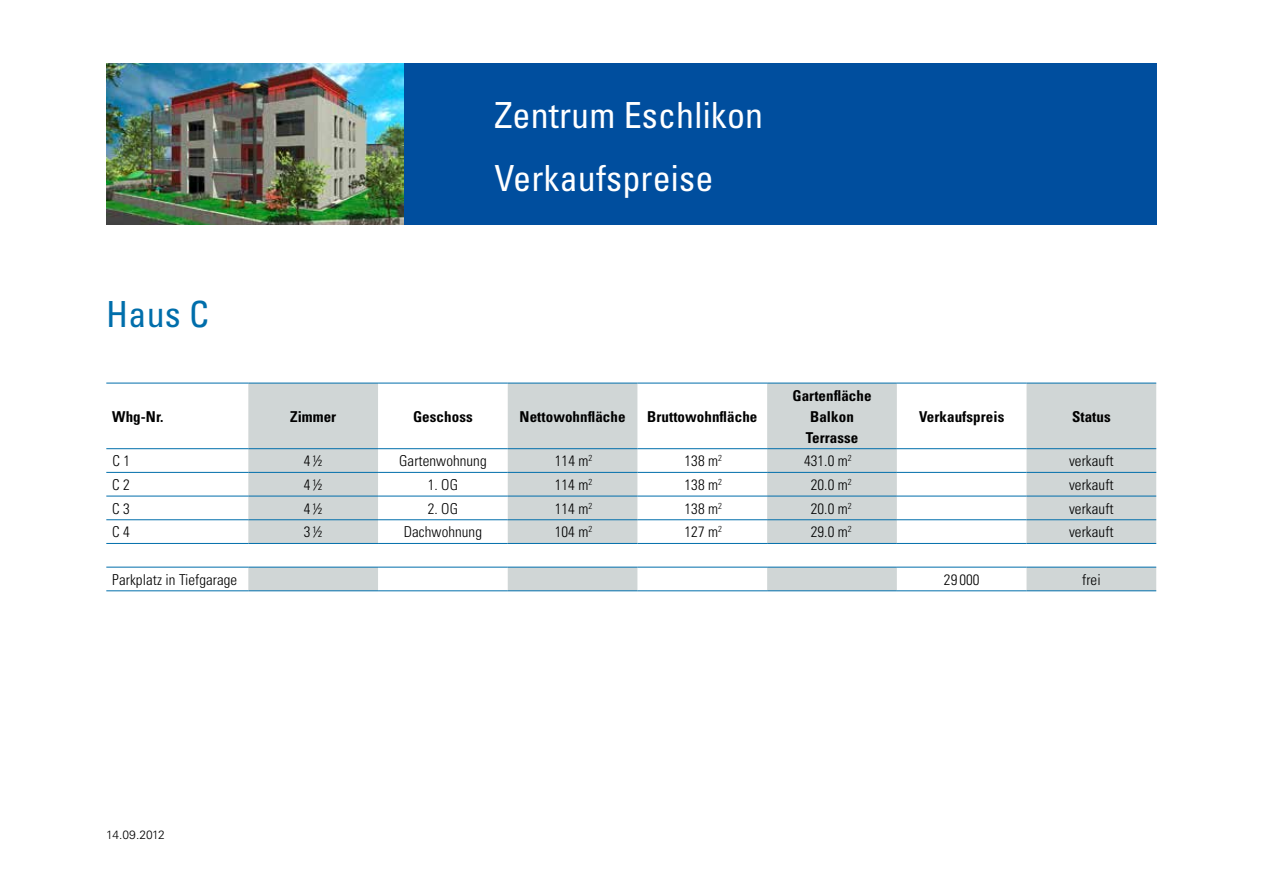
<style>
.page{position:relative;width:1263px;height:893px;background:#fff}
.page>*{position:absolute;margin:0;border:0;box-sizing:border-box;transform-origin:0 0}
.t1{font:condensed 36px "Univers";letter-spacing:.005em;color:#fff}
.t2{font:condensed 36px "Univers";color:#006eab}
.t3{font:300 condensed 15px "Univers";letter-spacing:.005em;color:#000}
.t4{font:700 condensed 15px/21px "Univers";letter-spacing:.005em;color:#000;text-align:center}
.t5{font:300 12px "Univers";letter-spacing:-.045em;color:#000}
</style>
<div class="page">
<div style="left:385px;top:64px;width:772px;height:161px;background:#004e9e"></div>
<img style="left:106px;top:64px;width:298px;height:161px">
<svg style="left:248px;top:384px;width:908px;height:206px;fill:#d0d6d6"></svg>
<hr style="left:106px;top:383px;width:142px;height:1px;background:#006eab">
<hr style="left:248px;top:383px;width:130px;height:1px;background:#006eab">
<hr style="left:378px;top:383px;width:130px;height:1px;background:#006eab">
<hr style="left:508px;top:383px;width:129px;height:1px;background:#006eab">
<hr style="left:637px;top:383px;width:130px;height:1px;background:#006eab">
<hr style="left:767px;top:383px;width:130px;height:1px;background:#006eab">
<hr style="left:897px;top:383px;width:129px;height:1px;background:#006eab">
<hr style="left:1026px;top:383px;width:130px;height:1px;background:#006eab">
<hr style="left:106px;top:448px;width:142px;height:1px;background:#006eab">
<hr style="left:248px;top:448px;width:130px;height:1px;background:#006eab">
<hr style="left:378px;top:448px;width:130px;height:1px;background:#006eab">
<hr style="left:508px;top:448px;width:129px;height:1px;background:#006eab">
<hr style="left:637px;top:448px;width:130px;height:1px;background:#006eab">
<hr style="left:767px;top:448px;width:130px;height:1px;background:#006eab">
<hr style="left:897px;top:448px;width:129px;height:1px;background:#006eab">
<hr style="left:1026px;top:448px;width:130px;height:1px;background:#006eab">
<hr style="left:106px;top:472px;width:142px;height:1px;background:#006eab">
<hr style="left:248px;top:472px;width:130px;height:1px;background:#006eab">
<hr style="left:378px;top:472px;width:130px;height:1px;background:#006eab">
<hr style="left:508px;top:472px;width:129px;height:1px;background:#006eab">
<hr style="left:637px;top:472px;width:130px;height:1px;background:#006eab">
<hr style="left:767px;top:472px;width:130px;height:1px;background:#006eab">
<hr style="left:897px;top:472px;width:129px;height:1px;background:#006eab">
<hr style="left:1026px;top:472px;width:130px;height:1px;background:#006eab">
<hr style="left:106px;top:496px;width:142px;height:1px;background:#006eab">
<hr style="left:248px;top:496px;width:130px;height:1px;background:#006eab">
<hr style="left:378px;top:496px;width:130px;height:1px;background:#006eab">
<hr style="left:508px;top:496px;width:129px;height:1px;background:#006eab">
<hr style="left:637px;top:496px;width:130px;height:1px;background:#006eab">
<hr style="left:767px;top:496px;width:130px;height:1px;background:#006eab">
<hr style="left:897px;top:496px;width:129px;height:1px;background:#006eab">
<hr style="left:1026px;top:496px;width:130px;height:1px;background:#006eab">
<hr style="left:106px;top:519px;width:142px;height:1px;background:#006eab">
<hr style="left:248px;top:519px;width:130px;height:1px;background:#006eab">
<hr style="left:378px;top:519px;width:130px;height:1px;background:#006eab">
<hr style="left:508px;top:519px;width:129px;height:1px;background:#006eab">
<hr style="left:637px;top:519px;width:130px;height:1px;background:#006eab">
<hr style="left:767px;top:519px;width:130px;height:1px;background:#006eab">
<hr style="left:897px;top:519px;width:129px;height:1px;background:#006eab">
<hr style="left:1026px;top:519px;width:130px;height:1px;background:#006eab">
<hr style="left:106px;top:543px;width:142px;height:1px;background:#006eab">
<hr style="left:248px;top:543px;width:130px;height:1px;background:#006eab">
<hr style="left:378px;top:543px;width:130px;height:1px;background:#006eab">
<hr style="left:508px;top:543px;width:129px;height:1px;background:#006eab">
<hr style="left:637px;top:543px;width:130px;height:1px;background:#006eab">
<hr style="left:767px;top:543px;width:130px;height:1px;background:#006eab">
<hr style="left:897px;top:543px;width:129px;height:1px;background:#006eab">
<hr style="left:1026px;top:543px;width:130px;height:1px;background:#006eab">
<hr style="left:106px;top:567px;width:142px;height:1px;background:#006eab">
<hr style="left:248px;top:567px;width:130px;height:1px;background:#006eab">
<hr style="left:378px;top:567px;width:130px;height:1px;background:#006eab">
<hr style="left:508px;top:567px;width:129px;height:1px;background:#006eab">
<hr style="left:637px;top:567px;width:130px;height:1px;background:#006eab">
<hr style="left:767px;top:567px;width:130px;height:1px;background:#006eab">
<hr style="left:897px;top:567px;width:129px;height:1px;background:#006eab">
<hr style="left:1026px;top:567px;width:130px;height:1px;background:#006eab">
<hr style="left:106px;top:590px;width:142px;height:1px;background:#006eab">
<hr style="left:248px;top:590px;width:130px;height:1px;background:#006eab">
<hr style="left:378px;top:590px;width:130px;height:1px;background:#006eab">
<hr style="left:508px;top:590px;width:129px;height:1px;background:#006eab">
<hr style="left:637px;top:590px;width:130px;height:1px;background:#006eab">
<hr style="left:767px;top:590px;width:130px;height:1px;background:#006eab">
<hr style="left:897px;top:590px;width:129px;height:1px;background:#006eab">
<hr style="left:1026px;top:590px;width:130px;height:1px;background:#006eab">
<h1 class="t1" style="left:494px;top:93px;width:270px">Zentrum Eschlikon</h1>
<h1 class="t1" style="left:494px;top:156px;width:220px">Verkaufspreise</h1>
<h1 class="t2" style="left:106px;top:291px;width:104px">Haus C</h1>
<p class="t4" style="left:112px;top:406px;width:53px">Whg-Nr.</p>
<p class="t4" style="left:290px;top:406px;width:48px">Zimmer</p>
<p class="t4" style="left:413px;top:406px;width:61px">Geschoss</p>
<p class="t4" style="left:520px;top:406px;width:107px">Nettowohnfläche</p>
<p class="t4" style="left:647px;top:406px;width:112px">Bruttowohnfläche</p>
<p class="t4" style="left:792px;top:385px;width:81px">Gartenfläche<br>Balkon<br>Terrasse</p>
<p class="t4" style="left:919px;top:406px;width:87px">Verkaufspreis</p>
<p class="t4" style="left:1072px;top:406px;width:40px">Status</p>
<p class="t3" style="left:112px;top:452px;width:19px">C 1</p>
<p class="t3" style="left:304px;top:452px;width:20px">4½</p>
<p class="t3" style="left:399px;top:452px;width:89px">Gartenwohnung</p>
<p class="t3" style="left:555px;top:452px;width:39px">114 m<sup>2</sup></p>
<p class="t3" style="left:684px;top:452px;width:39px">138 m<sup>2</sup></p>
<p class="t3" style="left:804px;top:452px;width:49px">431.0 m<sup>2</sup></p>
<p class="t3" style="left:1069px;top:452px;width:46px">verkauft</p>
<p class="t3" style="left:112px;top:476px;width:19px">C 2</p>
<p class="t3" style="left:304px;top:476px;width:20px">4½</p>
<p class="t3" style="left:428px;top:476px;width:32px">1. OG</p>
<p class="t3" style="left:555px;top:476px;width:39px">114 m<sup>2</sup></p>
<p class="t3" style="left:684px;top:476px;width:39px">138 m<sup>2</sup></p>
<p class="t3" style="left:811px;top:476px;width:42px">20.0 m<sup>2</sup></p>
<p class="t3" style="left:1069px;top:476px;width:46px">verkauft</p>
<p class="t3" style="left:112px;top:499px;width:19px">C 3</p>
<p class="t3" style="left:304px;top:499px;width:20px">4½</p>
<p class="t3" style="left:428px;top:499px;width:32px">2. OG</p>
<p class="t3" style="left:555px;top:499px;width:39px">114 m<sup>2</sup></p>
<p class="t3" style="left:684px;top:499px;width:39px">138 m<sup>2</sup></p>
<p class="t3" style="left:811px;top:499px;width:42px">20.0 m<sup>2</sup></p>
<p class="t3" style="left:1069px;top:499px;width:46px">verkauft</p>
<p class="t3" style="left:112px;top:523px;width:19px">C 4</p>
<p class="t3" style="left:304px;top:523px;width:20px">3½</p>
<p class="t3" style="left:404px;top:523px;width:80px">Dachwohnung</p>
<p class="t3" style="left:555px;top:523px;width:39px">104 m<sup>2</sup></p>
<p class="t3" style="left:684px;top:523px;width:39px">127 m<sup>2</sup></p>
<p class="t3" style="left:811px;top:523px;width:42px">29.0 m<sup>2</sup></p>
<p class="t3" style="left:1069px;top:523px;width:46px">verkauft</p>
<p class="t3" style="left:112px;top:570px;width:126px">Parkplatz in Tiefgarage</p>
<p class="t3" style="left:944px;top:570px;width:37px">29 000</p>
<p class="t3" style="left:1082px;top:570px;width:20px">frei</p>
<p class="t5" style="left:106px;top:827px;width:60px">14.09.2012</p>
</div>
